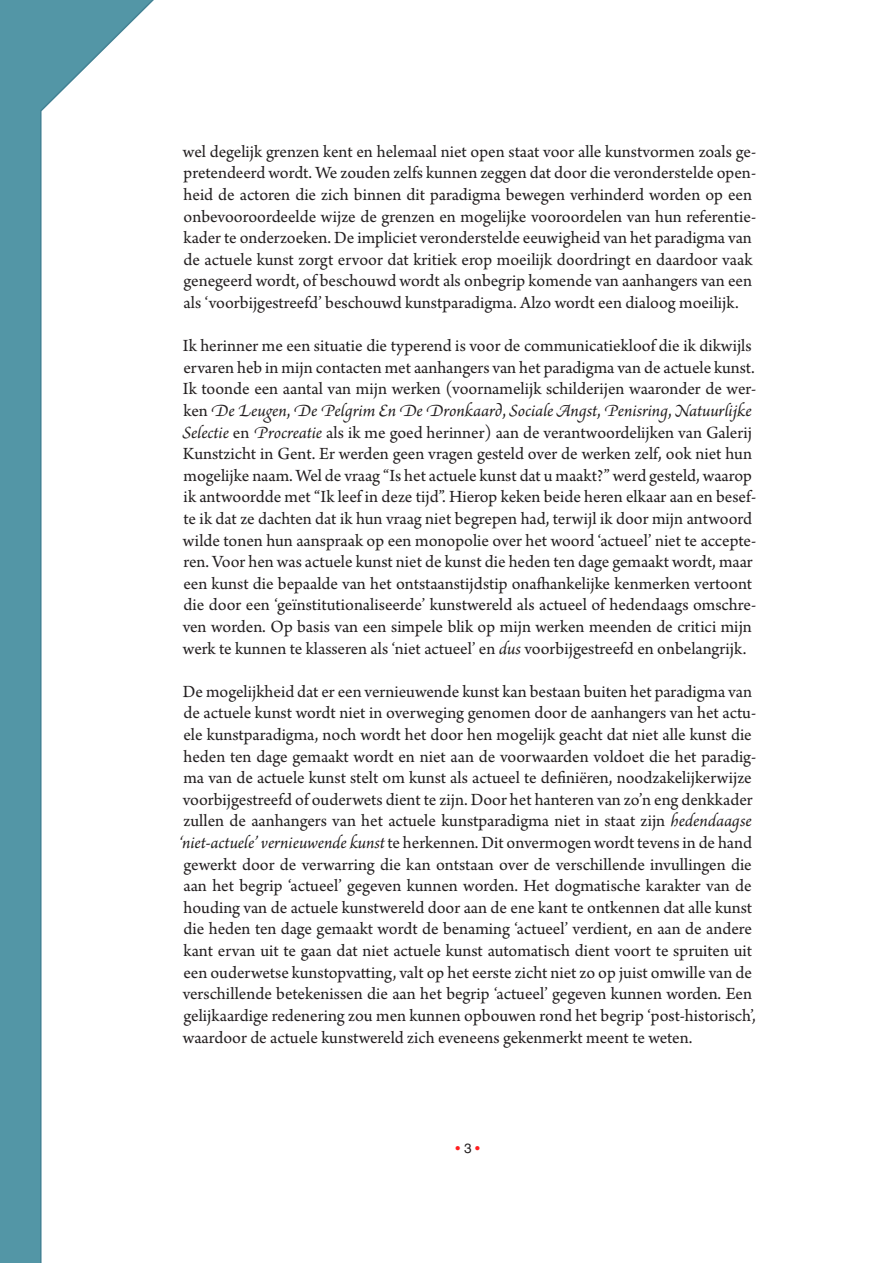
<style>
.page{position:relative;width:893px;height:1263px;background:#fff}
.page>*{position:absolute;margin:0;border:0;box-sizing:border-box;transform-origin:0 0}
.body_tekst{font:18px/21.6px "Arno Pro";letter-spacing:-.005em;color:#231f20}
.footnote_text{font:18px/21.6px "Arno Pro";color:#231f20}
.t1{font:13.5px "Helvetica LT Std";color:#ff1f20}
.s1{font-style:italic}
.s2{color:#231f20}
</style>
<div class="page">
<svg style="left:0;top:0;width:154px;height:1263px"></svg>
<p class="footnote_text" style="left:183px;top:142px;width:575px">wel degelijk grenzen kent en helemaal niet open staat voor alle kunstvormen zoals ge&shy;pretendeerd wordt. We zouden zelfs kunnen zeggen dat door die veronderstelde open&shy;heid de actoren die zich binnen dit paradigma bewegen verhinderd worden op een onbevooroordeelde wijze de grenzen en mogelijke vooroordelen van hun referentie&shy;kader te onderzoeken. De impliciet veronderstelde eeuwigheid van het paradigma van de actuele kunst zorgt ervoor dat kritiek erop moeilijk doordringt en daardoor vaak genegeerd wordt, of beschouwd wordt als onbegrip komende van aanhangers van een als ‘voorbijgestreefd’ beschouwd kunstparadigma. Alzo wordt een dialoog moeilijk.</p>
<p class="body_tekst" style="left:182px;top:336px;width:575px">Ik herinner me een situatie die typerend is voor de communicatiekloof die ik dikwijls ervaren heb in mijn contacten met aanhangers van het paradigma van de actuele kunst.<br>Ik toonde een aantal van mijn werken (voornamelijk schilderijen waaronder de wer&shy;ken <span class="s1">De Leugen</span>, <span class="s1">De Pelgrim En De Dronkaard</span>, <span class="s1">Sociale Angst</span>, <span class="s1">Penisring</span>, <span class="s1">Natuurlijke Selectie</span> en <span class="s1">Procreatie</span> als ik me goed herinner) aan de verantwoordelijken van Galerij Kunstzicht in Gent. Er werden geen vragen gesteld over de werken zelf, ook niet hun mogelijke naam. Wel de vraag “Is het actuele kunst dat u maakt?” werd gesteld, waarop ik antwoordde met “Ik leef in deze tijd”. Hierop keken beide heren elkaar aan en besef&shy;te ik dat ze dachten dat ik hun vraag niet begrepen had, terwijl ik door mijn antwoord wilde tonen hun aanspraak op een monopolie over het woord ‘actueel’ niet te accepte&shy;ren. Voor hen was actuele kunst niet de kunst die heden ten dage gemaakt wordt, maar een kunst die bepaalde van het ontstaanstijdstip onafhankelijke kenmerken vertoont die door een ‘geïnstitutionaliseerde’ kunstwereld als actueel of hedendaags omschre&shy;ven worden. Op basis van een simpele blik op mijn werken meenden de critici mijn werk te kunnen te klasseren als ‘niet actueel’ en <span class="s1">dus</span> voorbijgestreefd en onbelangrijk.</p>
<p class="body_tekst" style="left:179px;top:682px;width:579px">De mogelijkheid dat er een vernieuwende kunst kan bestaan buiten het paradigma van de actuele kunst wordt niet in overweging genomen door de aanhangers van het actu&shy;ele kunstparadigma, noch wordt het door hen mogelijk geacht dat niet alle kunst die heden ten dage gemaakt wordt en niet aan de voorwaarden voldoet die het paradig&shy;ma van de actuele kunst stelt om kunst als actueel te definiëren, noodzakelijkerwijze voorbijgestreefd of ouderwets dient te zijn. Door het hanteren van zo’n eng denkkader zullen de aanhangers van het actuele kunstparadigma niet in staat zijn <span class="s1">hedendaagse ‘niet-actuele’ vernieuwende kunst</span> te herkennen. Dit onvermogen wordt tevens in de hand gewerkt door de verwarring die kan ontstaan over de verschillende invullingen die aan het begrip ‘actueel’ gegeven kunnen worden. Het dogmatische karakter van de houding van de actuele kunstwereld door aan de ene kant te ontkennen dat alle kunst die heden ten dage gemaakt wordt de benaming ‘actueel’ verdient, en aan de andere kant ervan uit te gaan dat niet actuele kunst automatisch dient voort te spruiten uit een ouderwetse kunstopvatting, valt op het eerste zicht niet zo op juist omwille van de verschillende betekenissen die aan het begrip ‘actueel’ gegeven kunnen worden. Een gelijkaardige redenering zou men kunnen opbouwen rond het begrip ‘post-historisch’, waardoor de actuele kunstwereld zich eveneens gekenmerkt meent te weten.</p>
<p class="t1" style="left:455px;top:1140px;width:26px">• <span class="s2">3</span> •</p>
</div>
